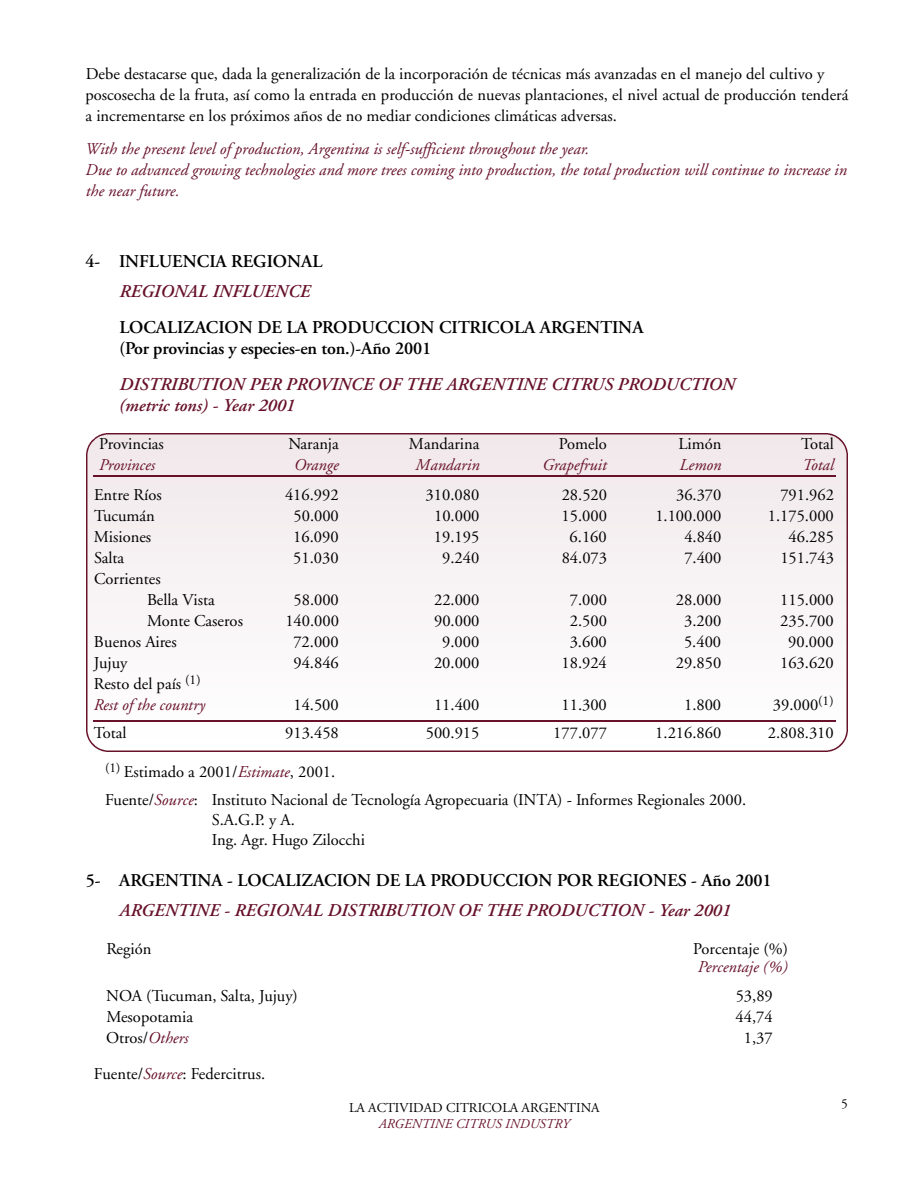
<style>
.page{position:relative;width:918px;height:1188px;background:#fff}
.page>*{position:absolute;margin:0;border:0;box-sizing:border-box;transform-origin:0 0}
.t1{font:600 18px/21px "Adobe Garamond";color:#000}
.t2{font:italic 600 18px/21px "Adobe Garamond";color:#67112a}
.t3{font:16.5px/21px "Adobe Garamond";color:#000}
.t4{font:italic 16.5px/21px "Adobe Garamond";color:#67112a}
.t5{font:13.5px "Adobe Garamond";color:#000}
.t6{font:italic 13.5px "Adobe Garamond";color:#67112a}
.s1{font-style:normal;color:#000}
.s2{font-style:italic;color:#67112a}
</style>
<div class="page">
<img style="left:86px;top:433px;width:762px;height:319px">
<hr style="left:93px;top:475px;width:743px;height:2px;background:#67112a">
<hr style="left:93px;top:720px;width:743px;height:2px;background:#67112a">
<p class="t3" style="left:86px;top:65px;width:764px">Debe destacarse que, dada la generalización de la incorporación de técnicas más avanzadas en el manejo del cultivo y poscosecha de la fruta, así como la entrada en producción de nuevas plantaciones, el nivel actual de producción tenderá a incrementarse en los próximos años de no mediar condiciones climáticas adversas.</p>
<p class="t4" style="left:86px;top:140px;width:763px">With the present level of production, Argentina is self-sufficient throughout the year.<br>Due to advanced growing technologies and more trees coming into production, the total production will continue to increase in the near future.</p>
<p class="t1" style="left:86px;top:253px;width:238px">4- INFLUENCIA REGIONAL</p>
<p class="t2" style="left:120px;top:283px;width:192px">REGIONAL INFLUENCE</p>
<p class="t1" style="left:120px;top:319px;width:526px">LOCALIZACION DE LA PRODUCCION CITRICOLA ARGENTINA (Por provincias y especies-en ton.)-Año 2001</p>
<p class="t2" style="left:119px;top:376px;width:617px">DISTRIBUTION PER PROVINCE OF THE ARGENTINE CITRUS PRODUCTION (metric tons) - Year 2001</p>
<p class="t3" style="left:99px;top:435px;width:66px">Provincias</p>
<p class="t3" style="left:288px;top:435px;width:52px">Naranja</p>
<p class="t3" style="left:409px;top:435px;width:72px">Mandarina</p>
<p class="t3" style="left:559px;top:435px;width:49px">Pomelo</p>
<p class="t3" style="left:678px;top:435px;width:45px">Limón</p>
<p class="t3" style="left:801px;top:435px;width:34px">Total</p>
<p class="t4" style="left:99px;top:456px;width:58px">Provinces</p>
<p class="t4" style="left:294px;top:456px;width:46px">Orange</p>
<p class="t4" style="left:416px;top:456px;width:66px">Mandarin</p>
<p class="t4" style="left:543px;top:456px;width:66px">Grapefruit</p>
<p class="t4" style="left:680px;top:456px;width:43px">Lemon</p>
<p class="t4" style="left:803px;top:456px;width:33px">Total</p>
<p class="t3" style="left:94px;top:486px;width:69px">Entre Ríos</p>
<p class="t3" style="left:285px;top:486px;width:55px">416.992</p>
<p class="t3" style="left:426px;top:486px;width:55px">310.080</p>
<p class="t3" style="left:562px;top:486px;width:47px">28.520</p>
<p class="t3" style="left:676px;top:486px;width:47px">36.370</p>
<p class="t3" style="left:780px;top:486px;width:55px">791.962</p>
<p class="t3" style="left:94px;top:507px;width:62px">Tucumán</p>
<p class="t3" style="left:294px;top:507px;width:47px">50.000</p>
<p class="t3" style="left:434px;top:507px;width:47px">10.000</p>
<p class="t3" style="left:562px;top:507px;width:47px">15.000</p>
<p class="t3" style="left:655px;top:507px;width:67px">1.100.000</p>
<p class="t3" style="left:768px;top:507px;width:67px">1.175.000</p>
<p class="t3" style="left:94px;top:528px;width:59px">Misiones</p>
<p class="t3" style="left:293px;top:528px;width:47px">16.090</p>
<p class="t3" style="left:434px;top:528px;width:47px">19.195</p>
<p class="t3" style="left:570px;top:528px;width:39px">6.160</p>
<p class="t3" style="left:684px;top:528px;width:39px">4.840</p>
<p class="t3" style="left:789px;top:528px;width:47px">46.285</p>
<p class="t3" style="left:94px;top:549px;width:32px">Salta</p>
<p class="t3" style="left:293px;top:549px;width:47px">51.030</p>
<p class="t3" style="left:442px;top:549px;width:39px">9.240</p>
<p class="t3" style="left:562px;top:549px;width:47px">84.073</p>
<p class="t3" style="left:684px;top:549px;width:39px">7.400</p>
<p class="t3" style="left:780px;top:549px;width:55px">151.743</p>
<p class="t3" style="left:147px;top:570px;width:69px;text-indent:-53px">Corrientes<br>Bella Vista</p>
<p class="t3" style="left:294px;top:591px;width:47px">58.000</p>
<p class="t3" style="left:434px;top:591px;width:47px">22.000</p>
<p class="t3" style="left:570px;top:591px;width:39px">7.000</p>
<p class="t3" style="left:676px;top:591px;width:47px">28.000</p>
<p class="t3" style="left:780px;top:591px;width:55px">115.000</p>
<p class="t3" style="left:147px;top:612px;width:97px">Monte Caseros</p>
<p class="t3" style="left:285px;top:612px;width:55px">140.000</p>
<p class="t3" style="left:434px;top:612px;width:47px">90.000</p>
<p class="t3" style="left:570px;top:612px;width:39px">2.500</p>
<p class="t3" style="left:684px;top:612px;width:39px">3.200</p>
<p class="t3" style="left:780px;top:612px;width:55px">235.700</p>
<p class="t3" style="left:94px;top:633px;width:84px">Buenos Aires</p>
<p class="t3" style="left:293px;top:633px;width:47px">72.000</p>
<p class="t3" style="left:442px;top:633px;width:39px">9.000</p>
<p class="t3" style="left:570px;top:633px;width:39px">3.600</p>
<p class="t3" style="left:684px;top:633px;width:39px">5.400</p>
<p class="t3" style="left:788px;top:633px;width:47px">90.000</p>
<p class="t3" style="left:94px;top:654px;width:35px">Jujuy</p>
<p class="t3" style="left:293px;top:654px;width:47px">94.846</p>
<p class="t3" style="left:434px;top:654px;width:47px">20.000</p>
<p class="t3" style="left:562px;top:654px;width:47px">18.924</p>
<p class="t3" style="left:676px;top:654px;width:47px">29.850</p>
<p class="t3" style="left:780px;top:654px;width:55px">163.620</p>
<p class="t4" style="left:94px;top:675px;width:113px"><span class="s1">Resto del país</span> <sup>(1)<br></sup>Rest of the country</p>
<p class="t3" style="left:293px;top:696px;width:47px">14.500</p>
<p class="t3" style="left:434px;top:696px;width:47px">11.400</p>
<p class="t3" style="left:562px;top:696px;width:47px">11.300</p>
<p class="t3" style="left:684px;top:696px;width:39px">1.800</p>
<p class="t3" style="left:773px;top:696px;width:62px">39.000<sup>(1)</sup></p>
<p class="t3" style="left:94px;top:724px;width:34px">Total</p>
<p class="t3" style="left:285px;top:724px;width:55px">913.458</p>
<p class="t3" style="left:426px;top:724px;width:55px">500.915</p>
<p class="t3" style="left:553px;top:724px;width:55px">177.077</p>
<p class="t3" style="left:655px;top:724px;width:67px">1.216.860</p>
<p class="t3" style="left:768px;top:724px;width:67px">2.808.310</p>
<p class="t3" style="left:105px;top:759px;width:643px;line-height:28.2px"><sup>(1)</sup> Estimado a 2001/<span class="s2">Estimate</span>, 2001.<br>Fuente/<span class="s2">Source</span>: Instituto Nacional de Tecnología Agropecuaria (INTA) - Informes Regionales 2000.</p>
<p class="t3" style="left:212px;top:811px;width:155px;line-height:19.8px">S.A.G.P. y A.<br>Ing. Agr. Hugo Zilocchi</p>
<p class="t1" style="left:86px;top:871px;width:687px">5- ARGENTINA - LOCALIZACION DE LA PRODUCCION POR REGIONES - Año 2001</p>
<p class="t2" style="left:119px;top:901px;width:613px">ARGENTINE - REGIONAL DISTRIBUTION OF THE PRODUCTION - Year 2001</p>
<p class="t3" style="left:106px;top:940px;width:47px">Región</p>
<p class="t3" style="left:693px;top:940px;width:96px">Porcentaje (%)</p>
<p class="t4" style="left:698px;top:958px;width:91px">Percentaje (%)</p>
<p class="t3" style="left:106px;top:986px;width:193px">NOA (Tucuman, Salta, Jujuy)</p>
<p class="t3" style="left:736px;top:986px;width:39px">53,89</p>
<p class="t3" style="left:106px;top:1007px;width:88px">Mesopotamia</p>
<p class="t3" style="left:736px;top:1007px;width:39px">44,74</p>
<p class="t3" style="left:106px;top:1028px;width:84px">Otros/<span class="s2">Others</span></p>
<p class="t3" style="left:744px;top:1028px;width:30px">1,37</p>
<p class="t3" style="left:94px;top:1064px;width:173px">Fuente/<span class="s2">Source</span>: Federcitrus.</p>
<p class="t5" style="left:349px;top:1102px;width:252px">LA ACTIVIDAD CITRICOLA ARGENTINA</p>
<p class="t6" style="left:379px;top:1118px;width:193px">ARGENTINE CITRUS INDUSTRY</p>
<p class="t5" style="left:841px;top:1098px;width:8px">5</p>
</div>
